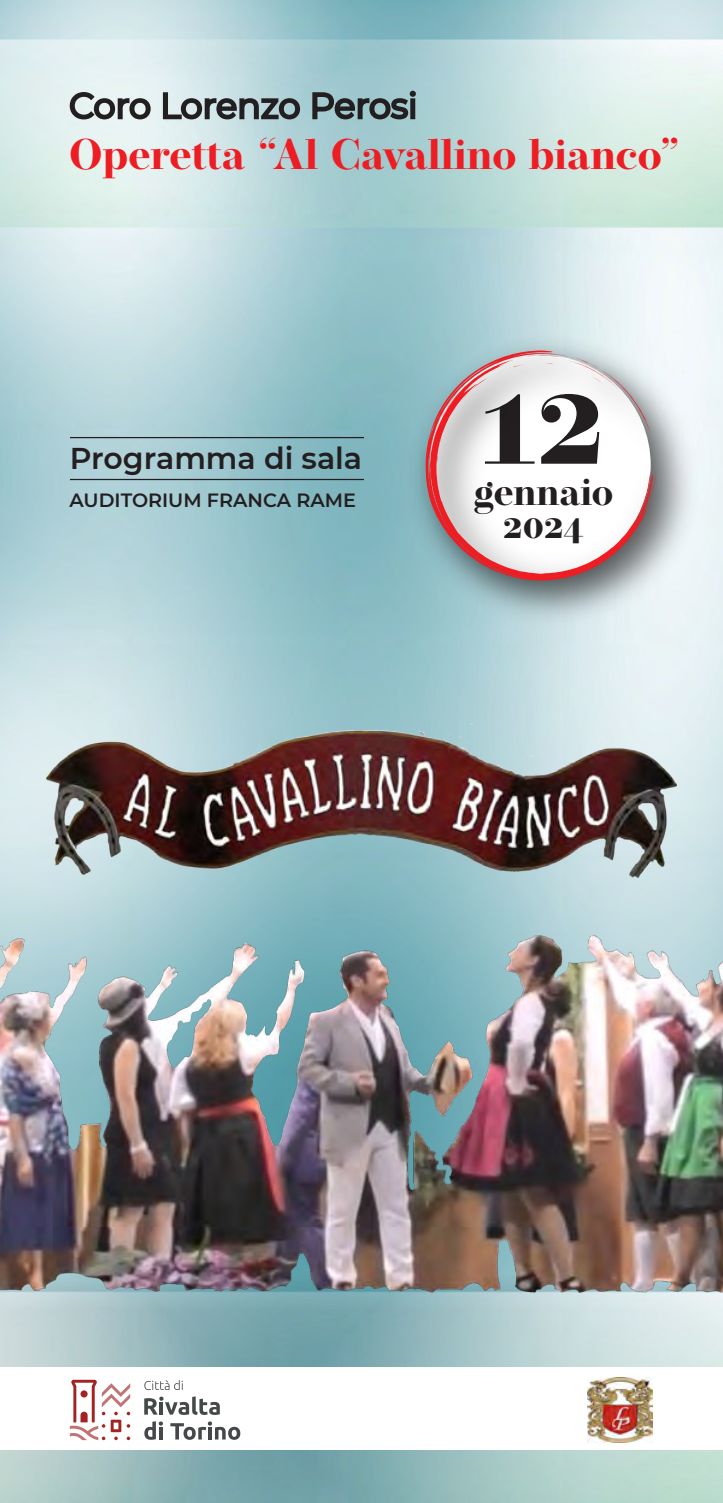
<style>
.page{position:relative;width:723px;height:1503px;background:#fff}
.page>*{position:absolute;margin:0;border:0;box-sizing:border-box;transform-origin:0 0}
.t1{font:700 132.75px "Operetta 12";color:#231f20}
.t2{font:700 42.5px "Operetta 12";color:#ee1d23}
.t3{font:700 38px/33px "Operetta 12";color:#231f20;text-align:center}
.t4{font:600 30px "Montserrat";color:#231f20}
.t5{font:600 19.25px "Montserrat";color:#231f20}
</style>
<div class="page">
<img style="left:0;top:0;width:723px;height:1502px">
<img style="left:0;top:920px;width:723px;height:372px">
<div style="left:0;top:1367px;width:723px;height:82px;background:#fff"></div>
<svg style="left:70px;top:1379px;width:60px;height:61px"></svg>
<svg style="left:144px;top:1396px;width:76px;height:18px"></svg>
<svg style="left:144px;top:1421px;width:19px;height:18px"></svg>
<hr style="left:159px;top:1427px;width:4px;height:12px;background:#454849">
<svg style="left:170px;top:1421px;width:70px;height:18px"></svg>
<svg style="left:144px;top:1380px;width:39px;height:9px"></svg>
<img style="left:587px;top:1377px;width:65px;height:65px">
<svg style="left:68px;top:90px;width:84px;height:31px"></svg>
<svg style="left:162px;top:91px;width:140px;height:30px"></svg>
<svg style="left:311px;top:89px;width:107px;height:32px"></svg>
<img style="left:47px;top:720px;width:629px;height:157px">
<img style="left:397px;top:322px;width:316px;height:315px">
<svg style="left:424px;top:350px;width:232px;height:236px"></svg>
<svg style="left:459px;top:533px;width:39px;height:32px"></svg>
<svg style="left:450px;top:377px;width:39px;height:39px"></svg>
<svg style="left:499px;top:354px;width:151px;height:78px"></svg>
<hr style="left:70px;top:479px;width:294px;height:1px;background:#231f20">
<hr style="left:70px;top:437px;width:294px;height:1px;background:#231f20">
<p class="t2" style="left:69px;top:129px;width:612px">Operetta “Al Cavallino bianco”</p>
<p class="t4" style="left:70px;top:437px;width:294px">Programma di sala</p>
<p class="t5" style="left:70px;top:487px;width:288px">AUDITORIUM FRANCA RAME</p>
<h1 class="t1" style="left:482px;top:340px;width:125px">12</h1>
<p class="t3" style="left:474px;top:475px;width:141px">gennaio<br>2024</p>
</div>
